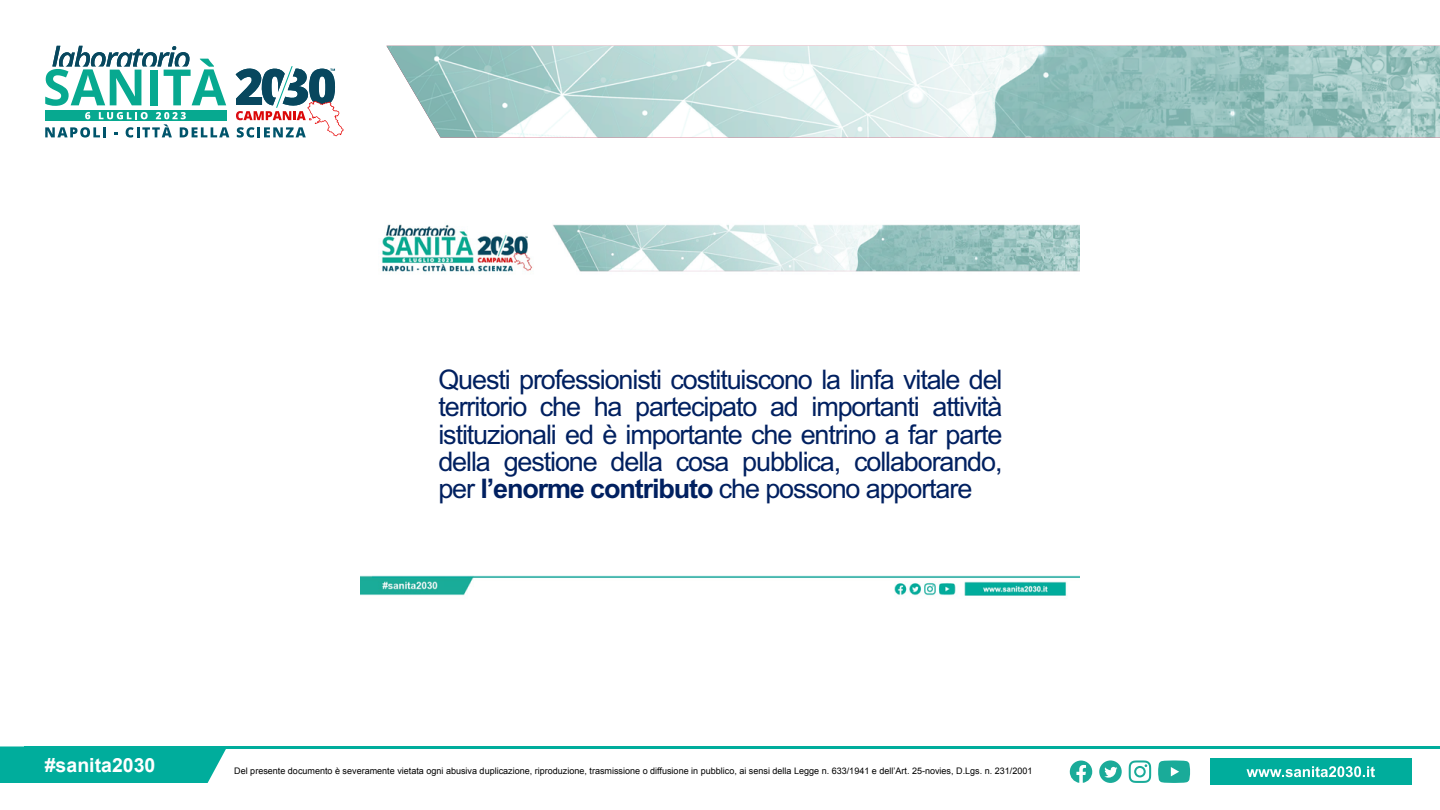
<style>
.page{position:relative;width:1440px;height:810px;background:#fff}
.page>*{position:absolute;margin:0;border:0;box-sizing:border-box;transform-origin:0 0}
.t1{font:27px/27.2px "Arial";letter-spacing:-.04em;color:#002060;text-align:justify}
.t2{font:700 19.5px "Arial";color:#fff}
.t3{font:9px "Arial";color:#000}
.s1{font-weight:700}
</style>
<div class="page">
<img style="left:386px;top:46px;width:1054px;height:92px">
<div style="left:0;top:746px;width:226px;height:37px;background:#00ad9c"></div>
<div style="left:1210px;top:759px;width:201px;height:26px;background:#00ad9c"></div>
<hr style="left:24px;top:746px;width:1416px;height:3px;background:#00ad9c">
<svg style="left:1247px;top:766px;width:128px;height:11px"></svg>
<svg style="left:1129px;top:760px;width:22px;height:23px"></svg>
<svg style="left:1158px;top:760px;width:32px;height:23px"></svg>
<svg style="left:1070px;top:761px;width:22px;height:22px"></svg>
<svg style="left:1099px;top:760px;width:23px;height:23px"></svg>
<div style="left:45px;top:110px;width:181px;height:11px;background:#07a990"></div>
<svg style="left:45px;top:46px;width:181px;height:60px"></svg>
<svg style="left:236px;top:66px;width:107px;height:72px"></svg>
<svg style="left:45px;top:112px;width:184px;height:26px"></svg>
<img style="left:360px;top:224px;width:720px;height:372px">
<p class="t1" style="left:438px;top:366px;width:566px">Questi professionisti costituiscono la linfa vitale del territorio che ha partecipato ad importanti attività istituzionali ed è importante che entrino a far parte della gestione della cosa pubblica, collaborando, per <span class="s1">l’enorme contributo</span> che possono apportare</p>
<p class="t2" style="left:45px;top:752px;width:112px">#sanita2030</p>
<p class="t3" style="left:234px;top:765px;width:800px">Del presente documento è severamente vietata ogni abusiva duplicazione, riproduzione, trasmissione o diffusione in pubblico, ai sensi della Legge n. 633/1941 e dell’Art. 25-novies, D.Lgs. n. 231/2001</p>
</div>
